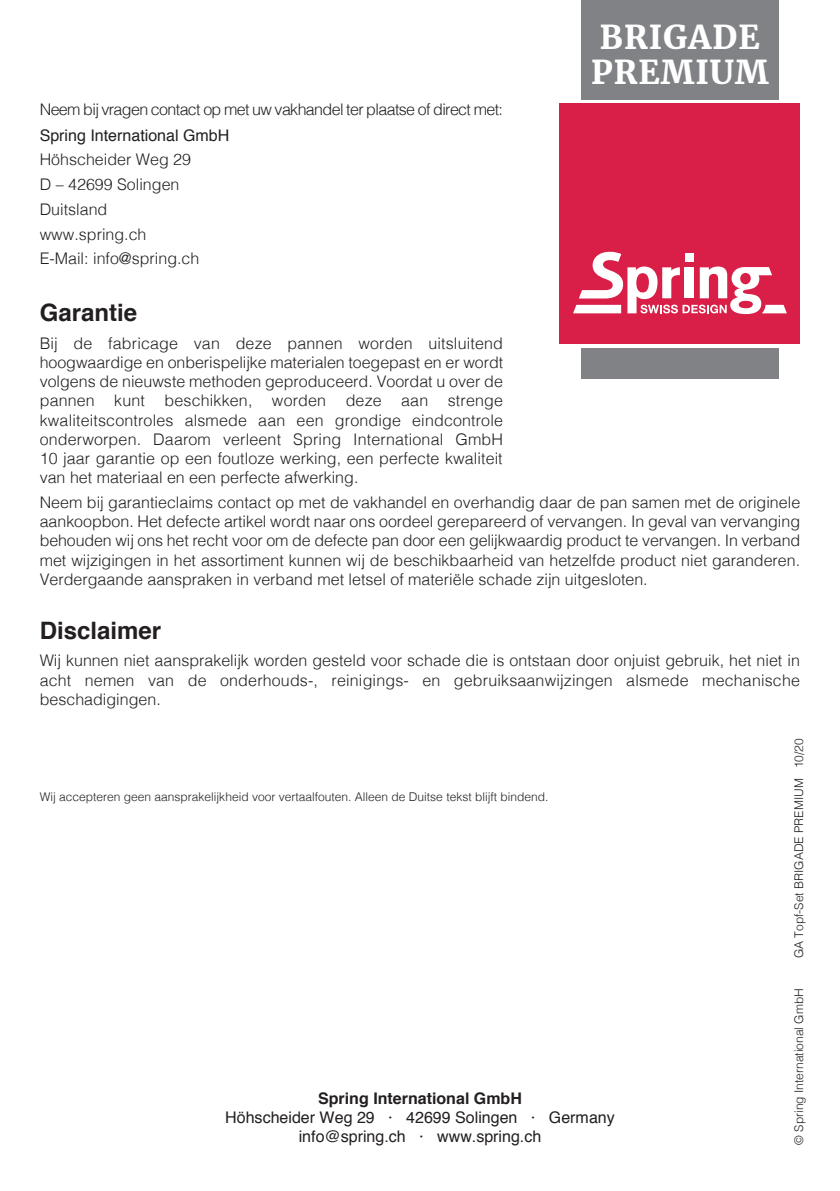
<style>
.page{position:relative;width:840px;height:1191px;background:#fff}
.page>*{position:absolute;margin:0;border:0;box-sizing:border-box;transform-origin:0 0}
.t1{font:700 32.6px/35px "Merriweather";letter-spacing:.03em;color:#fff}
.t2{font:700 24px "Helvetica";color:#231f20}
.t3{font:300 16px/19.2px "Helvetica";color:#231f20;text-align:justify}
.t4{font:16px/19.2px "Helvetica";color:#231f20;text-align:center}
.t5{font:300 16px "Helvetica";letter-spacing:-.04em;color:#231f20}
.t6{font:700 16px "Helvetica";color:#231f20}
.t7{font:300 12px "Helvetica";color:#231f20}
</style>
<div class="page">
<div style="left:580px;top:0;width:198px;height:100px;background:#808285"></div>
<div style="left:559px;top:104px;width:240px;height:240px;background:#d91e47"></div>
<svg style="left:573px;top:252px;width:213px;height:62px"></svg>
<div style="left:580px;top:348px;width:198px;height:31px;background:#808285"></div>
<h1 class="t1" style="left:591px;top:20px;width:179px">BRIGADE<br>PREMIUM</h1>
<p class="t5" style="left:40px;top:96px;width:464px">Neem bij vragen contact op met uw vakhandel ter plaatse of direct met:</p>
<p class="t4" style="left:40px;top:125px;width:191px">Spring International GmbH</p>
<p class="t3" style="left:40px;top:146px;width:161px;line-height:24.8px;text-align:left">Höhscheider Weg 29<br>D – 42699 Solingen<br>Duitsland www.spring.ch<br>E-Mail: info@spring.ch</p>
<h2 class="t2" style="left:40px;top:298px;width:99px">Garantie</h2>
<p class="t3" style="left:40px;top:332px;width:465px">Bij de fabricage van deze pannen worden uitsluitend hoogwaardige en onberispelijke materialen toegepast en er wordt volgens de nieuwste methoden geproduceerd. Voordat u over de pannen kunt beschikken, worden deze aan strenge kwaliteitscontroles alsmede aan een grondige eindcontrole onderworpen. Daarom verleent Spring International GmbH 10 jaar garantie op een foutloze werking, een perfecte kwaliteit van het materiaal en een perfecte afwerking.</p>
<p class="t3" style="left:40px;top:491px;width:761px">Neem bij garantieclaims contact op met de vakhandel en overhandig daar de pan samen met de originele aankoopbon. Het defecte artikel wordt naar ons oordeel gerepareerd of vervangen. In geval van vervanging behouden wij ons het recht voor om de defecte pan door een gelijkwaardig product te vervangen. In verband met wijzigingen in het assortiment kunnen wij de beschikbaarheid van hetzelfde product niet garanderen.<br>Verdergaande aanspraken in verband met letsel of materiële schade zijn uitgesloten.</p>
<h2 class="t2" style="left:40px;top:615px;width:123px">Disclaimer</h2>
<p class="t3" style="left:40px;top:650px;width:761px">Wij kunnen niet aansprakelijk worden gesteld voor schade die is ontstaan door onjuist gebruik, het niet in acht nemen van de onderhouds-, reinigings- en gebruiksaanwijzingen alsmede mechanische beschadigingen.</p>
<p class="t7" style="left:40px;top:787px;width:510px">Wij accepteren geen aansprakelijkheid voor vertaalfouten. Alleen de Duitse tekst blijft bindend.</p>
<p class="t6" style="left:318px;top:1088px;width:205px">Spring International GmbH</p>
<p class="t4" style="left:225px;top:1107px;width:391px">Höhscheider Weg 29 · 42699 Solingen · Germany info@spring.ch · www.spring.ch</p>
<p class="t7" style="left:788px;top:958px;width:222px;rotate:-90deg">GA Topf-Set BRIGADE PREMIUM 10/20</p>
<p class="t7" style="left:788px;top:1144px;width:158px;rotate:-90deg">© Spring International GmbH</p>
</div>
